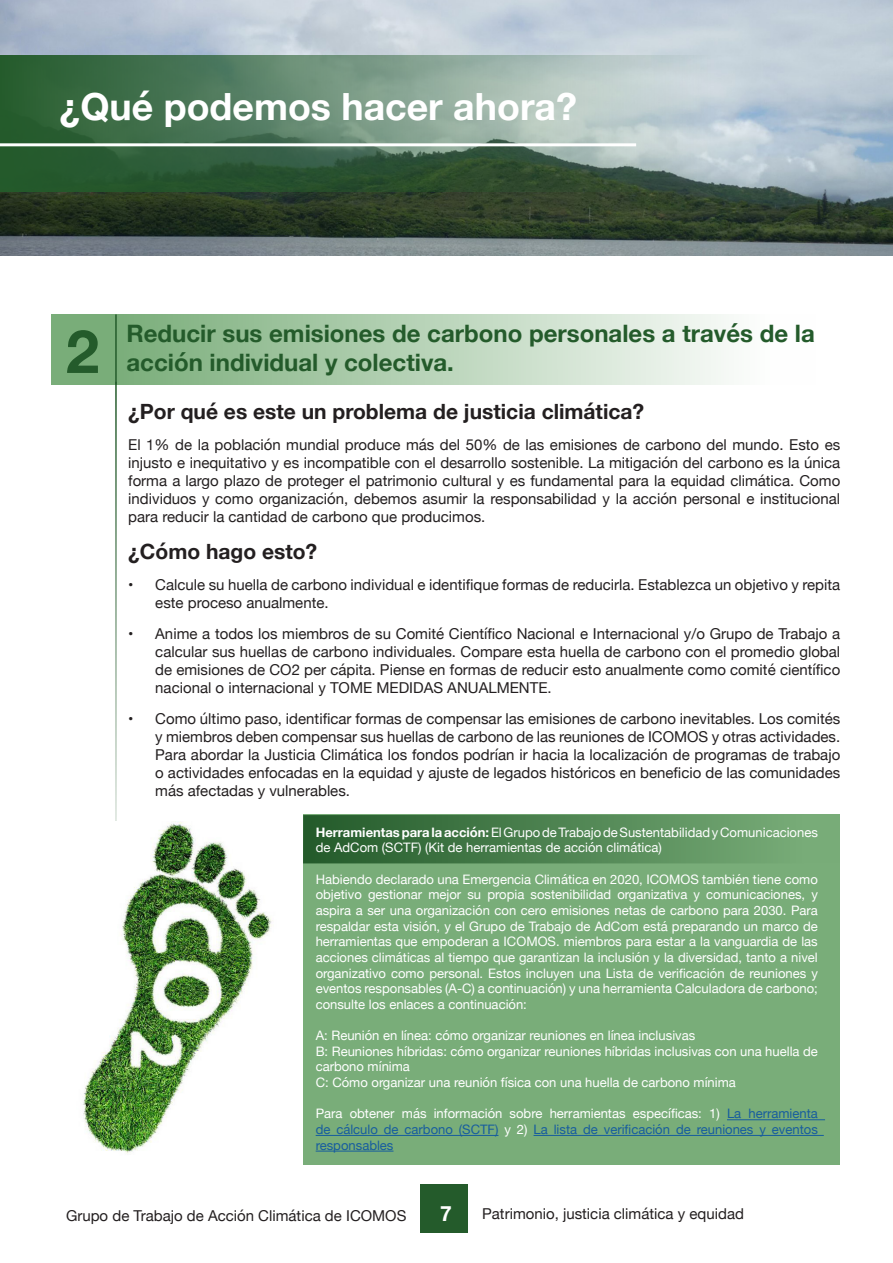
<style>
.page{position:relative;width:893px;height:1263px;background:#fff}
.page>*{position:absolute;margin:0;border:0;box-sizing:border-box;transform-origin:0 0}
.Indent_character{font:700 60px "Helvetica Neue";color:#245b2b}
.t1{font:700 37.5px "Helvetica Neue";color:#fff}
.Subheader{font:700 24px "Helvetica Neue";color:#245b2b}
.Body{font:700 21px "Helvetica Neue";color:#231f20}
.t2{font:700 21px "Helvetica Neue";color:#fff}
.Body-2{font:15px/18px "Helvetica Neue";color:#231f20;text-align:justify}
.Box_text{font:13.05px/15.6px "Helvetica Neue";color:#fff}
.Box_text-2{font:13.05px/15.6px "Helvetica Neue";color:#175d9e;text-align:justify}
.s1{font-weight:700}
.s2{color:#fff}
</style>
<div class="page">
<div style="left:420px;top:1185px;width:48px;height:48px;background:#245b2b"></div>
<img style="left:1px;top:0;width:892px;height:255px">
<div style="left:112px;top:314px;width:704px;height:71px;background:linear-gradient(to right,#7aad7a,#fff)"></div>
<div style="left:51px;top:314px;width:63px;height:71px;background:#79ad79"></div>
<hr style="left:115px;top:314px;width:2px;height:71px;background:#245b2b">
<hr style="left:115px;top:382px;width:2px;height:524px;background:#245b2b">
<img style="left:83px;top:822px;width:189px;height:331px">
<div style="left:303px;top:814px;width:536px;height:350px;background:#79ad79"></div>
<svg style="left:303px;top:814px;width:537px;height:49px"></svg>
<hr style="left:727px;top:1119px;width:98px;height:1px;background:#175d9e">
<hr style="left:316px;top:1135px;width:182px;height:1px;background:#175d9e">
<hr style="left:533px;top:1135px;width:291px;height:1px;background:#175d9e">
<hr style="left:316px;top:1151px;width:77px;height:1px;background:#175d9e">
<svg style="left:1px;top:55px;width:759px;height:136px;background:#6b8c77"></svg>
<hr style="left:0;top:143px;width:636px;height:3px;background:#fff">
<img style="left:0;top:0;width:1px;height:445px">
<p class="t1" style="left:60px;top:77px;width:519px">¿Qué podemos hacer ahora?</p>
<p class="Indent_character" style="left:66px;top:304px;width:35px">2</p>
<p class="Subheader" style="left:126px;top:315px;width:690px">Reducir sus emisiones de carbono personales a través de la</p>
<p class="Subheader" style="left:126px;top:344px;width:329px">acción individual y colectiva.</p>
<p class="Body" style="left:128px;top:395px;width:517px">¿Por qué es este un problema de justicia climática?</p>
<p class="Body-2" style="left:128px;top:436px;width:713px">El 1% de la población mundial produce más del 50% de las emisiones de carbono del mundo. Esto es injusto e inequitativo y es incompatible con el desarrollo sostenible. La mitigación del carbono es la única forma a largo plazo de proteger el patrimonio cultural y es fundamental para la equidad climática. Como individuos y como organización, debemos asumir la responsabilidad y la acción personal e institucional para reducir la cantidad de carbono que producimos.</p>
<p class="Body" style="left:128px;top:535px;width:191px">¿Cómo hago esto?</p>
<p class="Body-2" style="left:155px;top:577px;width:686px;text-indent:-27px">• Calcule su huella de carbono individual e identifique formas de reducirla. Establezca un objetivo y repita este proceso anualmente.</p>
<p class="Body-2" style="left:155px;top:625px;width:686px;text-indent:-27px">• Anime a todos los miembros de su Comité Científico Nacional e Internacional y/o Grupo de Trabajo a calcular sus huellas de carbono individuales. Compare esta huella de carbono con el promedio global de emisiones de CO2 per cápita. Piense en formas de reducir esto anualmente como comité científico nacional o internacional y TOME MEDIDAS ANUALMENTE.</p>
<p class="Body-2" style="left:155px;top:710px;width:686px;text-indent:-27px">• Como último paso, identificar formas de compensar las emisiones de carbono inevitables. Los comités y miembros deben compensar sus huellas de carbono de las reuniones de ICOMOS y otras actividades.<br>Para abordar la Justicia Climática los fondos podrían ir hacia la localización de programas de trabajo o actividades enfocadas en la equidad y ajuste de legados históricos en beneficio de las comunidades más afectadas y vulnerables.</p>
<p class="Box_text" style="left:316px;top:825px;width:504px"><span class="s1">Herramientas para la acción:</span> El Grupo de Trabajo de Sustentabilidad y Comunicaciones de AdCom (SCTF) (Kit de herramientas de acción climática)</p>
<p class="Box_text" style="left:316px;top:872px;width:504px;text-align:justify">Habiendo declarado una Emergencia Climática en 2020, ICOMOS también tiene como objetivo gestionar mejor su propia sostenibilidad organizativa y comunicaciones, y aspira a ser una organización con cero emisiones netas de carbono para 2030. Para respaldar esta visión, y el Grupo de Trabajo de AdCom está preparando un marco de herramientas que empoderan a ICOMOS. miembros para estar a la vanguardia de las acciones climáticas al tiempo que garantizan la inclusión y la diversidad, tanto a nivel organizativo como personal. Estos incluyen una Lista de verificación de reuniones y eventos responsables (A-C) a continuación) y una herramienta Calculadora de carbono; consulte los enlaces a continuación:</p>
<p class="Box_text" style="left:316px;top:1028px;width:381px">A: Reunión en línea: cómo organizar reuniones en línea inclusivas</p>
<p class="Box_text" style="left:316px;top:1044px;width:504px">B: Reuniones híbridas: cómo organizar reuniones híbridas inclusivas con una huella de carbono mínima</p>
<p class="Box_text" style="left:316px;top:1075px;width:422px">C: Cómo organizar una reunión física con una huella de carbono mínima</p>
<p class="Box_text-2" style="left:316px;top:1107px;width:504px"><span class="s2">Para obtener más información sobre herramientas específicas: 1)</span> La herramienta de cálculo de carbono (SCTF) <span class="s2">y 2)</span> La lista de verificación de reuniones y eventos responsables</p>
<p class="Body-2" style="left:66px;top:1207px;width:342px">Grupo de Trabajo de Acción Climática de ICOMOS</p>
<h3 class="t2" style="left:440px;top:1196px;width:13px">7</h3>
<p class="Body-2" style="left:482px;top:1206px;width:263px">Patrimonio, justicia climática y equidad</p>
</div>
